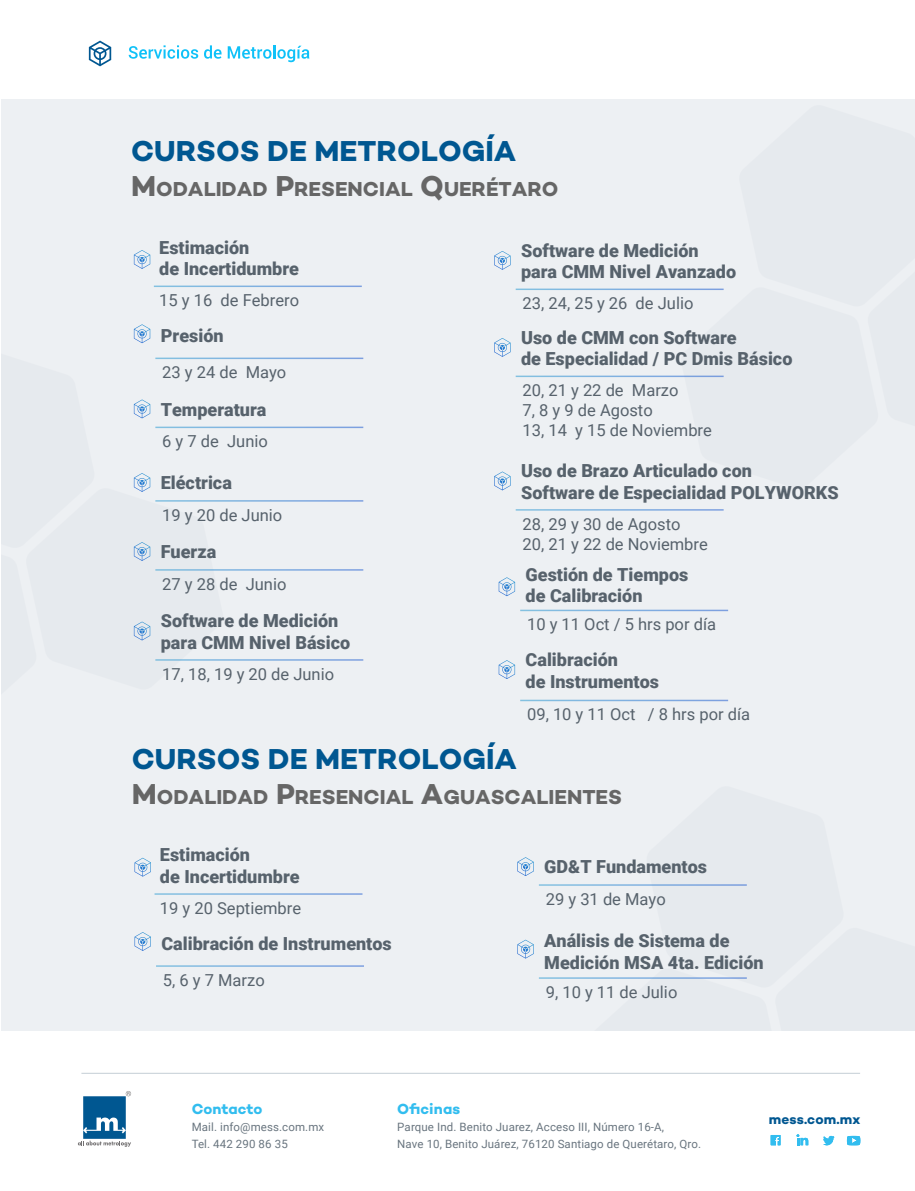
<style>
.page{position:relative;width:915px;height:1191px;background:#fff}
.page>*{position:absolute;margin:0;border:0;box-sizing:border-box;transform-origin:0 0}
.t1{font:700 29.4px "Campton";color:#005791}
.t2{font:700 20.55px "Campton";color:#666}
.t3{font:900 18px/21.6px "Roboto";color:#57626c}
.t4{font:16.5px/19.8px "Roboto";color:#57626c}
.t5{font:700 15px "Campton";letter-spacing:.005em;color:#32bdef}
.t6{font:700 13.8px "Campton";letter-spacing:.01em;color:#005791}
.t7{font:11.55px/17.2px "Roboto";letter-spacing:.01em;color:#69757f}
.s1{font-size:29.4px}
</style>
<div class="page">
<div style="left:2px;top:99px;width:912px;height:932px;background:#edf0f3"></div>
<svg style="left:588px;top:884px;width:159px;height:95px"></svg>
<hr style="left:81px;top:1072px;width:778px;height:2px;background:#ccd4db">
<svg style="left:78px;top:1091px;width:53px;height:55px"></svg>
<svg style="left:823px;top:1135px;width:11px;height:10px"></svg>
<svg style="left:796px;top:1134px;width:12px;height:11px"></svg>
<svg style="left:770px;top:1135px;width:10px;height:10px"></svg>
<svg style="left:846px;top:1135px;width:14px;height:10px"></svg>
<svg style="left:129px;top:45px;width:69px;height:14px"></svg>
<svg style="left:204px;top:45px;width:17px;height:14px"></svg>
<svg style="left:228px;top:45px;width:81px;height:17px"></svg>
<svg style="left:89px;top:41px;width:22px;height:25px"></svg>
<svg style="left:134px;top:857px;width:17px;height:19px"></svg>
<svg style="left:134px;top:932px;width:17px;height:19px"></svg>
<svg style="left:517px;top:857px;width:16px;height:19px"></svg>
<hr style="left:154px;top:893px;width:208px;height:1px;background:#fff">
<hr style="left:156px;top:965px;width:208px;height:1px;background:#fff">
<hr style="left:538px;top:884px;width:208px;height:1px;background:#fff">
<svg style="left:517px;top:939px;width:16px;height:19px"></svg>
<hr style="left:538px;top:977px;width:208px;height:1px;background:#fff">
<svg style="left:134px;top:250px;width:16px;height:19px"></svg>
<svg style="left:498px;top:577px;width:17px;height:19px"></svg>
<svg style="left:498px;top:660px;width:17px;height:19px"></svg>
<hr style="left:154px;top:285px;width:208px;height:2px;background:#fff">
<hr style="left:520px;top:609px;width:208px;height:2px;background:#fff">
<hr style="left:520px;top:699px;width:208px;height:2px;background:#fff">
<hr style="left:155px;top:357px;width:208px;height:2px;background:#fff">
<hr style="left:155px;top:426px;width:208px;height:2px;background:#fff">
<hr style="left:155px;top:500px;width:208px;height:1px;background:#fff">
<hr style="left:155px;top:569px;width:208px;height:1px;background:#fff">
<svg style="left:133px;top:324px;width:90px;height:337px"></svg>
<hr style="left:155px;top:659px;width:208px;height:1px;background:#fff">
<svg style="left:494px;top:251px;width:16px;height:19px"></svg>
<hr style="left:515px;top:288px;width:208px;height:2px;background:#fff">
<svg style="left:494px;top:338px;width:16px;height:19px"></svg>
<hr style="left:515px;top:375px;width:208px;height:2px;background:#fff">
<svg style="left:494px;top:471px;width:16px;height:19px"></svg>
<hr style="left:515px;top:509px;width:208px;height:1px;background:#fff">
<h1 class="t1" style="left:131px;top:132px;width:386px">CURSOS DE METROLOGÍA</h1>
<p class="t2" style="left:131px;top:176px;width:429px"><span class="s1">M</span>ODALIDAD <span class="s1">P</span>RESENCIAL <span class="s1">Q</span>UERÉTARO</p>
<p class="t3" style="left:159px;top:236px;width:141px">Estimación<br>de Incertidumbre</p>
<p class="t4" style="left:159px;top:290px;width:141px">15 y 16 de Febrero</p>
<p class="t3" style="left:161px;top:324px;width:64px">Presión</p>
<p class="t4" style="left:162px;top:362px;width:125px">23 y 24 de Mayo</p>
<p class="t3" style="left:161px;top:398px;width:107px">Temperatura</p>
<p class="t4" style="left:162px;top:431px;width:107px">6 y 7 de Junio</p>
<p class="t3" style="left:161px;top:471px;width:73px">Eléctrica</p>
<p class="t4" style="left:162px;top:504px;width:121px">19 y 20 de Junio</p>
<p class="t3" style="left:161px;top:540px;width:57px">Fuerza</p>
<p class="t4" style="left:162px;top:573px;width:126px">27 y 28 de Junio</p>
<p class="t3" style="left:161px;top:609px;width:191px">Software de Medición para CMM Nivel Básico</p>
<p class="t4" style="left:162px;top:663px;width:173px">17, 18, 19 y 20 de Junio</p>
<p class="t3" style="left:521px;top:239px;width:216px">Software de Medición para CMM Nivel Avanzado</p>
<p class="t4" style="left:522px;top:293px;width:172px">23, 24, 25 y 26 de Julio</p>
<p class="t3" style="left:521px;top:326px;width:273px">Uso de CMM con Software<br>de Especialidad / PC Dmis Básico</p>
<p class="t4" style="left:522px;top:380px;width:191px">20, 21 y 22 de Marzo<br>7, 8 y 9 de Agosto<br>13, 14 y 15 de Noviembre</p>
<p class="t3" style="left:521px;top:459px;width:319px">Uso de Brazo Articulado con<br>Software de Especialidad POLYWORKS</p>
<p class="t4" style="left:522px;top:513px;width:187px">28, 29 y 30 de Agosto<br>20, 21 y 22 de Noviembre</p>
<p class="t3" style="left:525px;top:563px;width:164px">Gestión de Tiempos de Calibración</p>
<p class="t4" style="left:527px;top:614px;width:190px">10 y 11 Oct / 5 hrs por día</p>
<p class="t3" style="left:525px;top:648px;width:135px">Calibración<br>de Instrumentos</p>
<p class="t4" style="left:527px;top:704px;width:224px">09, 10 y 11 Oct / 8 hrs por día</p>
<h1 class="t1" style="left:132px;top:739px;width:386px">CURSOS DE METROLOGÍA</h1>
<p class="t2" style="left:132px;top:783px;width:491px"><span class="s1">M</span>ODALIDAD <span class="s1">P</span>RESENCIAL <span class="s1">A</span>GUASCALIENTES</p>
<p class="t3" style="left:160px;top:843px;width:141px">Estimación<br>de Incertidumbre</p>
<p class="t4" style="left:160px;top:897px;width:143px">19 y 20 Septiembre</p>
<p class="t3" style="left:161px;top:932px;width:232px">Calibración de Instrumentos</p>
<p class="t4" style="left:163px;top:969px;width:103px">5, 6 y 7 Marzo</p>
<p class="t3" style="left:544px;top:855px;width:164px">GD&amp;T Fundamentos</p>
<p class="t4" style="left:545px;top:888px;width:121px">29 y 31 de Mayo</p>
<p class="t3" style="left:544px;top:929px;width:221px">Análisis de Sistema de<br>Medición MSA 4ta. Edición</p>
<p class="t4" style="left:545px;top:981px;width:133px">9, 10 y 11 de Julio</p>
<p class="t5" style="left:192px;top:1098px;width:72px">Contacto</p>
<p class="t7" style="left:192px;top:1117px;width:134px">Mail. info@mess.com.mx<br>Tel. 442 290 86 35</p>
<p class="t5" style="left:397px;top:1098px;width:64px">Oficinas</p>
<p class="t7" style="left:397px;top:1117px;width:305px">Parque Ind. Benito Juarez, Acceso III, Número 16-A,<br>Nave 10, Benito Juárez, 76120 Santiago de Querétaro, Qro.</p>
<p class="t6" style="left:768px;top:1110px;width:93px">mess.com.mx</p>
</div>
